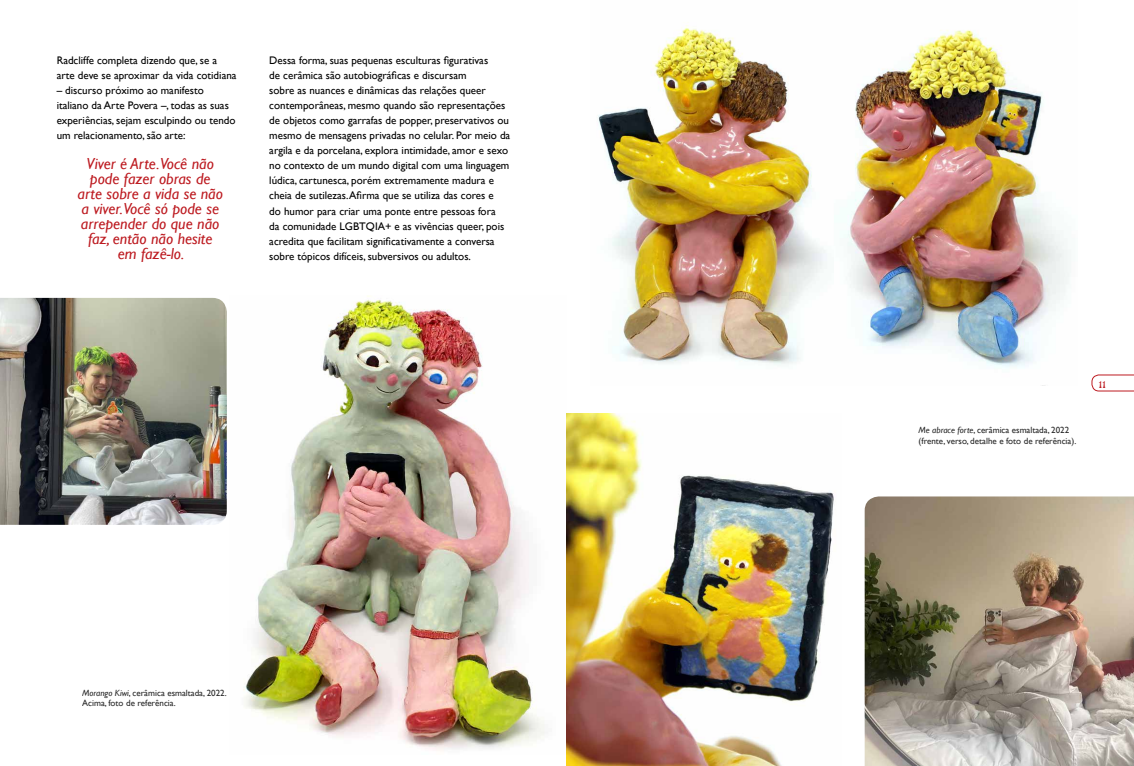
<style>
.page{position:relative;width:1134px;height:766px;background:#fff}
.page>*{position:absolute;margin:0;border:0;box-sizing:border-box;transform-origin:0 0}
.t1{font:italic 16px/15px "Gill Sans";color:#bd1b21;text-align:center}
.t2{font:11px/15px "Gill Sans";color:#000}
.t3{font:11px "Eckmann D";color:#bd1b21}
.t4{font:9px/10.8px "Gill Sans";color:#000}
.s1{font-style:italic}
</style>
<div class="page">
<svg style="left:1091px;top:374px;width:43px;height:18px"></svg>
<img style="left:0;top:298px;width:227px;height:226px">
<img style="left:243px;top:295px;width:324px;height:459px">
<img style="left:598px;top:25px;width:473px;height:343px">
<img style="left:567px;top:413px;width:267px;height:352px">
<img style="left:865px;top:496px;width:269px;height:269px">
<p class="t2" style="left:57px;top:53px;width:181px">Radcliffe completa dizendo que, se a arte deve se aproximar da vida cotidiana</p>
<p class="t2" style="left:57px;top:83px;width:180px">– discurso próximo ao manifesto italiano da Arte Povera –, todas as suas experiências, sejam esculpindo ou tendo um relacionamento, são arte:</p>
<h1 class="t1" style="left:77px;top:157px;width:147px">Viver é Arte.Você não pode fazer obras de arte sobre a vida se não a viver.Você só pode se arrepender do que não faz, então não hesite em fazê-lo.</h1>
<p class="t2" style="left:269px;top:53px;width:242px">Dessa forma, suas pequenas esculturas figurativas<br>de cerâmica são autobiográficas e discursam<br>sobre as nuances e dinâmicas das relações queer contemporâneas, mesmo quando são representações de objetos como garrafas de popper, preservativos ou mesmo de mensagens privadas no celular. Por meio da argila e da porcelana, explora intimidade, amor e sexo no contexto de um mundo digital com uma linguagem lúdica, cartunesca, porém extremamente madura e cheia de sutilezas. Afirma que se utiliza das cores e<br>do humor para criar uma ponte entre pessoas fora<br>da comunidade LGBTQIA+ e as vivências queer, pois acredita que facilitam significativamente a conversa sobre tópicos difíceis, subversivos ou adultos.</p>
<p class="t4" style="left:82px;top:687px;width:146px"><span class="s1">Morango Kiwi</span>, cerâmica esmaltada, 2022.<br>Acima, foto de referência.</p>
<p class="t4" style="left:918px;top:425px;width:159px"><span class="s1">Me abrace forte</span>, cerâmica esmaltada, 2022 (frente, verso, detalhe e foto de referência).</p>
<p class="t3" style="left:1098px;top:378px;width:10px">11</p>
</div>
